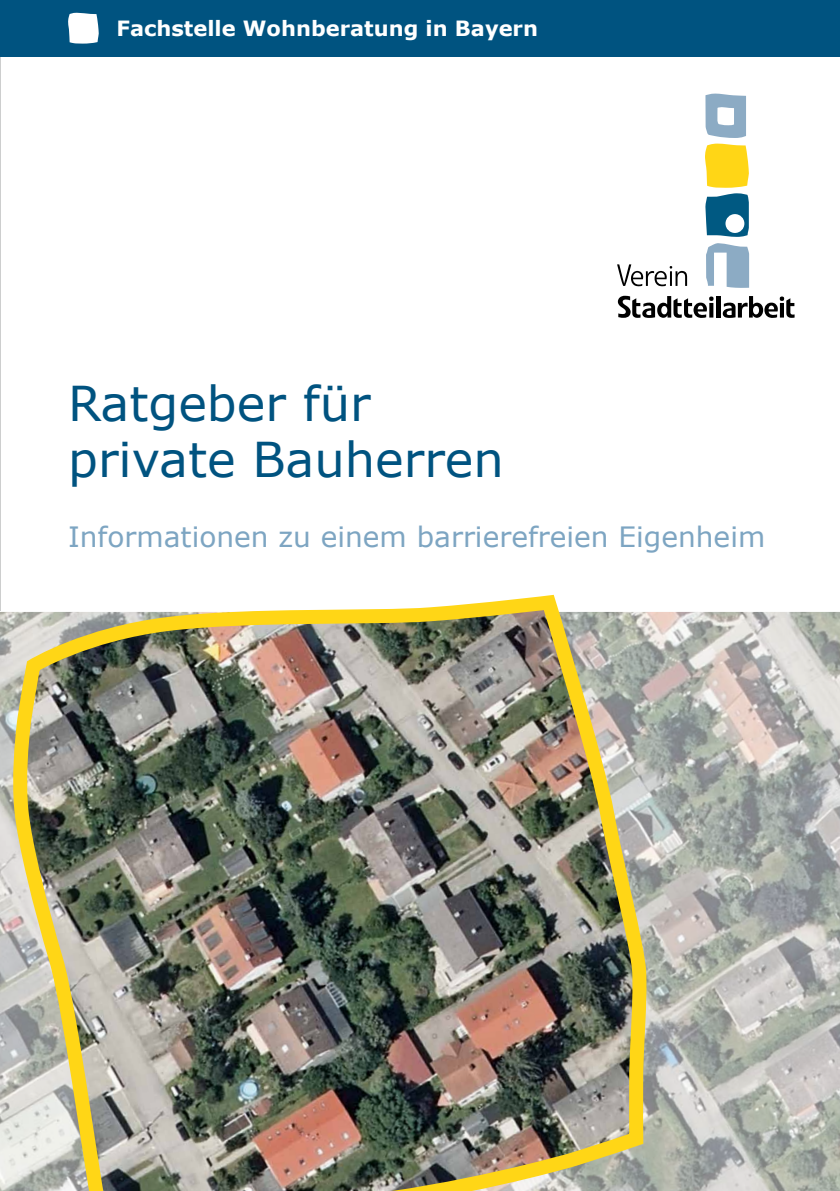
<style>
.page{position:relative;width:840px;height:1191px;background:#fff}
.page>*{position:absolute;margin:0;border:0;box-sizing:border-box;transform-origin:0 0}
.t1{font:48px/56px "Verdana";color:#005380}
.t2{font:28px "Verdana";color:#7da5c2}
.t3{font:700 21px "Verdana";color:#fff}
</style>
<div class="page">
<hr style="left:0;top:0;width:1px;height:1191px;background:#9c9e9f">
<svg style="left:705px;top:94px;width:40px;height:44px"></svg>
<svg style="left:705px;top:144px;width:43px;height:93px"></svg>
<svg style="left:706px;top:243px;width:42px;height:45px"></svg>
<svg style="left:617px;top:296px;width:96px;height:22px"></svg>
<svg style="left:716px;top:296px;width:3px;height:21px"></svg>
<svg style="left:722px;top:296px;width:72px;height:22px"></svg>
<svg style="left:617px;top:264px;width:69px;height:22px"></svg>
<div style="left:0;top:0;width:839px;height:57px;background:#005380"></div>
<svg style="left:68px;top:13px;width:31px;height:31px"></svg>
<img style="left:0;top:612px;width:839px;height:579px">
<img style="left:3px;top:595px;width:652px;height:596px">
<p class="t3" style="left:116px;top:14px;width:423px">Fachstelle Wohnberatung in Bayern</p>
<h1 class="t1" style="left:68px;top:375px;width:437px">Ratgeber für private Bauherren</h1>
<p class="t2" style="left:68px;top:517px;width:698px">Informationen zu einem barrierefreien Eigenheim</p>
</div>
